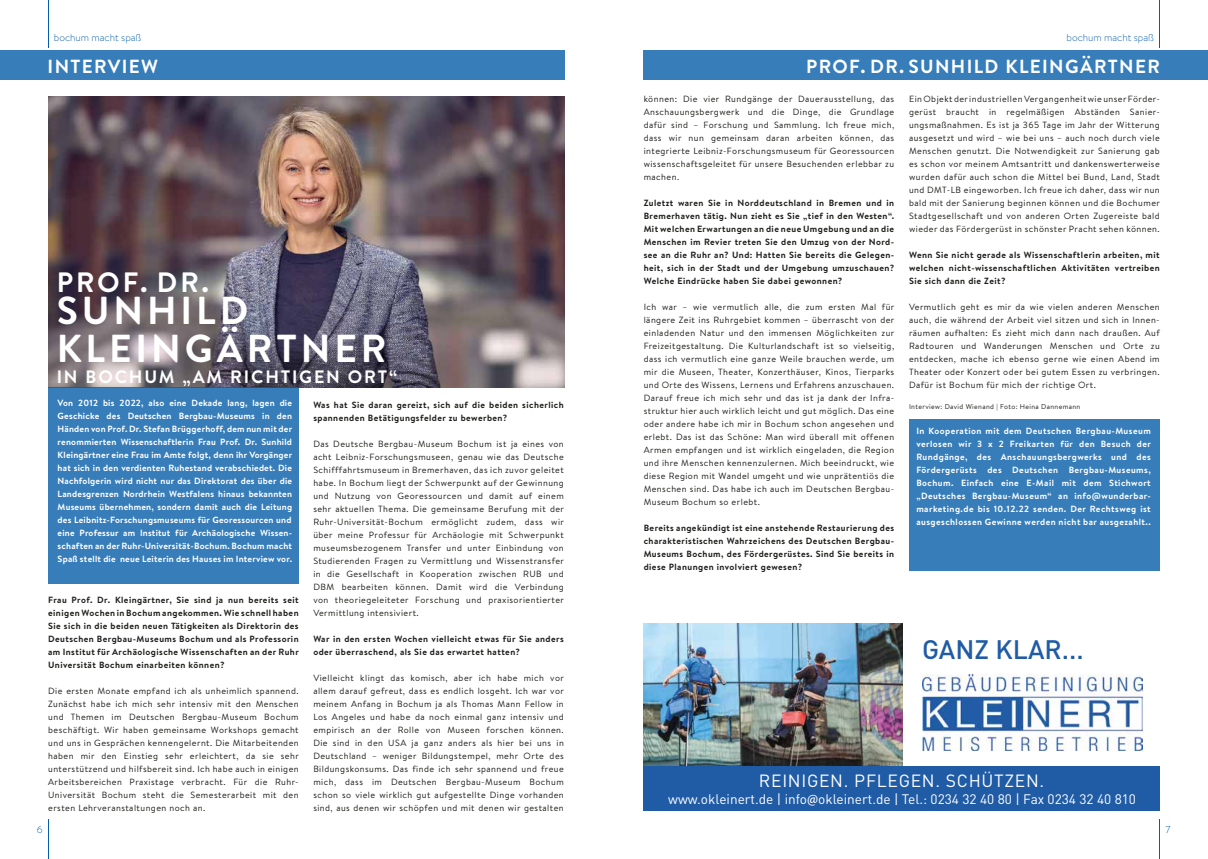
<style>
.page{position:relative;width:1208px;height:859px;background:#fff}
.page>*{position:absolute;margin:0;border:0;box-sizing:border-box;transform-origin:0 0}
.t1{font:700 39px/38px "Brandon Text";letter-spacing:.1em;color:#fff}
.t2{font:700 28px "Brandon Text";letter-spacing:.1em;color:#fff}
.t3{font:500 26.4px "DIN Pro";color:#205ca6}
.t4{font:700 19px "Brandon Text";letter-spacing:.07em;color:#fff}
.t5{font:700 18px "Brandon Text";letter-spacing:.1em;color:#fff}
.t6{font:17.5px "DIN Pro";letter-spacing:.04em;color:#fff}
.t7{font:13.6px "DIN Pro";color:#fff}
.t8{font:300 10px "Brandon Text";color:#055da9}
.t9{font:9px/13px "Brandon Text";letter-spacing:.05em;color:#1d1d1b;text-align:justify}
.t10{font:700 9px/13px "Brandon Text";letter-spacing:.05em;color:#1d1d1b;text-align:justify}
.t11{font:700 9px/13px "Brandon Text";letter-spacing:.025em;color:#fff;text-align:justify}
.t12{font:7px "Brandon Text";letter-spacing:.05em;color:#1d1d1b}
.s1{font-family:"Adobe Heiti Std"}
</style>
<div class="page">
<div style="left:0;top:51px;width:564px;height:29px;background:#377dba"></div>
<div style="left:643px;top:51px;width:565px;height:29px;background:#377dba"></div>
<img style="left:48px;top:96px;width:516px;height:291px">
<div style="left:48px;top:387px;width:251px;height:197px;background:#377dba"></div>
<div style="left:909px;top:419px;width:250px;height:152px;background:#377dba"></div>
<img style="left:643px;top:624px;width:260px;height:142px">
<img style="left:922px;top:674px;width:220px;height:76px">
<div style="left:643px;top:766px;width:516px;height:44px;background:#205ca6"></div>
<hr style="left:48px;top:819px;width:1px;height:40px;background:#055da9">
<hr style="left:1159px;top:819px;width:1px;height:40px;background:#055da9">
<hr style="left:48px;top:0;width:1px;height:48px;background:#055da9">
<hr style="left:1159px;top:0;width:1px;height:48px;background:#055da9">
<p class="t8" style="left:54px;top:30px;width:89px">bochum macht spaß</p>
<p class="t8" style="left:1066px;top:30px;width:89px">bochum macht spaß</p>
<h3 class="t4" style="left:48px;top:53px;width:112px">INTERVIEW</h3>
<h3 class="t4" style="left:806px;top:53px;width:355px">PROF. DR. SUNHILD KLEINGÄRTNER</h3>
<p class="t9" style="left:643px;top:92px;width:252px">können: Die vier Rundgänge der Dauerausstellung, das Anschauungsbergwerk und die Dinge, die Grundlage dafür sind – Forschung und Sammlung. Ich freue mich, dass wir nun gemeinsam daran arbeiten können, das integrierte Leibniz-Forschungsmuseum für Georessourcen wissenschaftsgeleitet für unsere Besuchenden erlebbar zu machen.</p>
<p class="t10" style="left:643px;top:196px;width:252px">Zuletzt waren Sie in Norddeutschland in Bremen und in Bremerhaven tätig. Nun zieht es Sie „tief in den Westen“.<br>Mit welchen Erwartungen an die neue Umgebung und an die Menschen im Revier treten Sie den Umzug von der Nord&shy;see an die Ruhr an? Und: Hatten Sie bereits die Gelegen&shy;heit, sich in der Stadt und der Umgebung umzuschauen?<br>Welche Eindrücke haben Sie dabei gewonnen?</p>
<p class="t9" style="left:643px;top:300px;width:252px">Ich war – wie vermutlich alle, die zum ersten Mal für längere Zeit ins Ruhrgebiet kommen – überrascht von der einladenden Natur und den immensen Möglichkeiten zur Freizeitgestaltung. Die Kulturlandschaft ist so vielseitig, dass ich vermutlich eine ganze Weile brauchen werde, um mir die Museen, Theater, Konzerthäuser, Kinos, Tierparks und Orte des Wissens, Lernens und Erfahrens anzuschauen.<br>Darauf freue ich mich sehr und das ist ja dank der Infra&shy;struktur hier auch wirklich leicht und gut möglich. Das eine oder andere habe ich mir in Bochum schon angesehen und erlebt. Das ist das Schöne: Man wird überall mit offenen Armen empfangen und ist wirklich eingeladen, die Region und ihre Menschen kennenzulernen. Mich beeindruckt, wie diese Region mit Wandel umgeht und wie unprätentiös die Menschen sind. Das habe ich auch im Deutschen Bergbau-Museum Bochum so erlebt.</p>
<p class="t10" style="left:643px;top:521px;width:252px">Bereits angekündigt ist eine anstehende Restaurierung des charakteristischen Wahrzeichens des Deutschen Bergbau-Museums Bochum, des Fördergerüstes. Sind Sie bereits in diese Planungen involviert gewesen?</p>
<p class="t9" style="left:909px;top:92px;width:252px">Ein Objekt der industriellen Vergangenheit wie unser Förder&shy;gerüst braucht in regelmäßigen Abständen Sanier&shy;ungsmaßnahmen. Es ist ja 365 Tage im Jahr der Witterung ausgesetzt und wird – wie bei uns – auch noch durch viele Menschen genutzt. Die Notwendigkeit zur Sanierung gab es schon vor meinem Amtsantritt und dankenswerterweise wurden dafür auch schon die Mittel bei Bund, Land, Stadt und DMT-LB eingeworben. Ich freue ich daher, dass wir nun bald mit der Sanierung beginnen können und die Bochumer Stadtgesellschaft und von anderen Orten Zugereiste bald wieder das Fördergerüst in schönster Pracht sehen können.</p>
<p class="t10" style="left:909px;top:249px;width:252px">Wenn Sie nicht gerade als Wissenschaftlerin arbeiten, mit welchen nicht-wissenschaftlichen Aktivitäten vertreiben Sie sich dann die Zeit?</p>
<p class="t9" style="left:909px;top:300px;width:252px">Vermutlich geht es mir da wie vielen anderen Menschen auch, die während der Arbeit viel sitzen und sich in Innen&shy;räumen aufhalten: Es zieht mich dann nach draußen. Auf Radtouren und Wanderungen Menschen und Orte zu entdecken, mache ich ebenso gerne wie einen Abend im Theater oder Konzert oder bei gutem Essen zu verbringen.<br>Dafür ist Bochum für mich der richtige Ort.</p>
<h2 class="t2" style="left:57px;top:262px;width:154px">PROF. DR.</h2>
<h1 class="t1" style="left:57px;top:290px;width:331px">SUNHILD<br>KLEINGÄRTNER</h1>
<h3 class="t5" style="left:57px;top:364px;width:342px">IN BOCHUM „AM RICHTIGEN ORT“</h3>
<p class="t11" style="left:58px;top:396px;width:236px">Von 2012 bis 2022, also eine Dekade lang, lagen die</p>
<p class="t12" style="left:909px;top:401px;width:173px">Interview: David Wienand | Foto: Heina Dannemann</p>
<p class="t11" style="left:58px;top:409px;width:236px">Geschicke des Deutschen Bergbau-Museums in den Händen von Prof. Dr. Stefan Brüggerhoff, dem nun mit der renommierten Wissenschaftlerin Frau Prof. Dr. Sunhild Kleingärtner eine Frau im Amte folgt, denn ihr Vorgänger hat sich in den verdienten Ruhestand verabschiedet. Die Nachfolgerin wird nicht nur das Direktorat des über die Landesgrenzen Nordrhein Westfalens hinaus bekannten Museums übernehmen, sondern damit auch die Leitung des Leibnitz-Forschungsmuseums für Georessourcen und eine Professur am Institut für Archäologische Wissen&shy;schaften an der Ruhr-Universität-Bochum. Bochum macht Spaß stellt die neue Leiterin des Hauses im Interview vor.</p>
<p class="t10" style="left:313px;top:398px;width:252px">Was hat Sie daran gereizt, sich auf die beiden sicherlich spannenden Betätigungsfelder zu bewerben?</p>
<p class="t9" style="left:313px;top:437px;width:252px">Das Deutsche Bergbau-Museum Bochum ist ja eines von acht Leibniz-Forschungsmuseen, genau wie das Deutsche Schifffahrtsmuseum in Bremerhaven, das ich zuvor geleitet habe. In Bochum liegt der Schwerpunkt auf der Gewinnung und Nutzung von Georessourcen und damit auf einem sehr aktuellen Thema. Die gemeinsame Berufung mit der Ruhr-Universität-Bochum ermöglicht zudem, dass wir über meine Professur für Archäologie mit Schwerpunkt museumsbezogenem Transfer und unter Einbindung von Studierenden Fragen zu Vermittlung und Wissenstransfer in die Gesellschaft in Kooperation zwischen RUB und DBM bearbeiten können. Damit wird die Verbindung von theoriegeleiteter Forschung und praxisorientierter Vermittlung intensiviert.</p>
<p class="t10" style="left:313px;top:632px;width:252px">War in den ersten Wochen vielleicht etwas für Sie anders oder überraschend, als Sie das erwartet hatten?</p>
<p class="t9" style="left:313px;top:671px;width:252px">Vielleicht klingt das komisch, aber ich habe mich vor allem darauf gefreut, dass es endlich losgeht. Ich war vor meinem Anfang in Bochum ja als Thomas Mann Fellow in Los Angeles und habe da noch einmal ganz intensiv und empirisch an der Rolle von Museen forschen können.<br>Die sind in den USA ja ganz anders als hier bei uns in Deutschland – weniger Bildungstempel, mehr Orte des Bildungskonsums. Das finde ich sehr spannend und freue mich, dass im Deutschen Bergbau-Museum Bochum schon so viele wirklich gut aufgestellte Dinge vorhanden sind, aus denen wir schöpfen und mit denen wir gestalten</p>
<p class="t11" style="left:916px;top:424px;width:236px">In Kooperation mit dem Deutschen Bergbau-Museum verlosen wir 3 x 2 Freikarten für den Besuch der Rundgänge, des Anschauungsbergwerks und des Fördergerüsts des Deutschen Bergbau-Museums, Bochum. Einfach eine E-Mail mit dem Stichwort „Deutsches Bergbau-Museum“ an info@wunderbar&shy;marketing.de bis 10.12.22 senden. Der Rechtsweg ist ausgeschlossen Gewinne werden nicht bar ausgezahlt..</p>
<p class="t10" style="left:48px;top:593px;width:252px">Frau Prof. Dr. Kleingärtner, Sie sind ja nun bereits seit einigen Wochen in Bochum angekommen. Wie schnell haben Sie sich in die beiden neuen Tätigkeiten als Direktorin des Deutschen Bergbau-Museums Bochum und als Professorin am Institut für Archäologische Wissenschaften an der Ruhr Universität Bochum einarbeiten können?</p>
<p class="t9" style="left:48px;top:684px;width:252px">Die ersten Monate empfand ich als unheimlich spannend.<br>Zunächst habe ich mich sehr intensiv mit den Menschen und Themen im Deutschen Bergbau-Museum Bochum beschäftigt. Wir haben gemeinsame Workshops gemacht und uns in Gesprächen kennengelernt. Die Mitarbeitenden haben mir den Einstieg sehr erleichtert, da sie sehr unterstützend und hilfsbereit sind. Ich habe auch in einigen Arbeitsbereichen Praxistage verbracht. Für die Ruhr-Universität Bochum steht die Semesterarbeit mit den ersten Lehrveranstaltungen noch an.</p>
<h3 class="t3" style="left:922px;top:628px;width:163px">GANZ KLAR...</h3>
<h3 class="t6" style="left:759px;top:767px;width:287px">REINIGEN. PFLEGEN. SCHÜTZEN.</h3>
<h3 class="t7" style="left:668px;top:789px;width:469px">www.okleinert.de | info<span class="s1">@</span>okleinert.de | Tel.: 0234 32 40 80 | Fax 0234 32 40 810</h3>
<p class="t8" style="left:37px;top:822px;width:7px">6</p>
<p class="t8" style="left:1165px;top:822px;width:6px">7</p>
</div>
